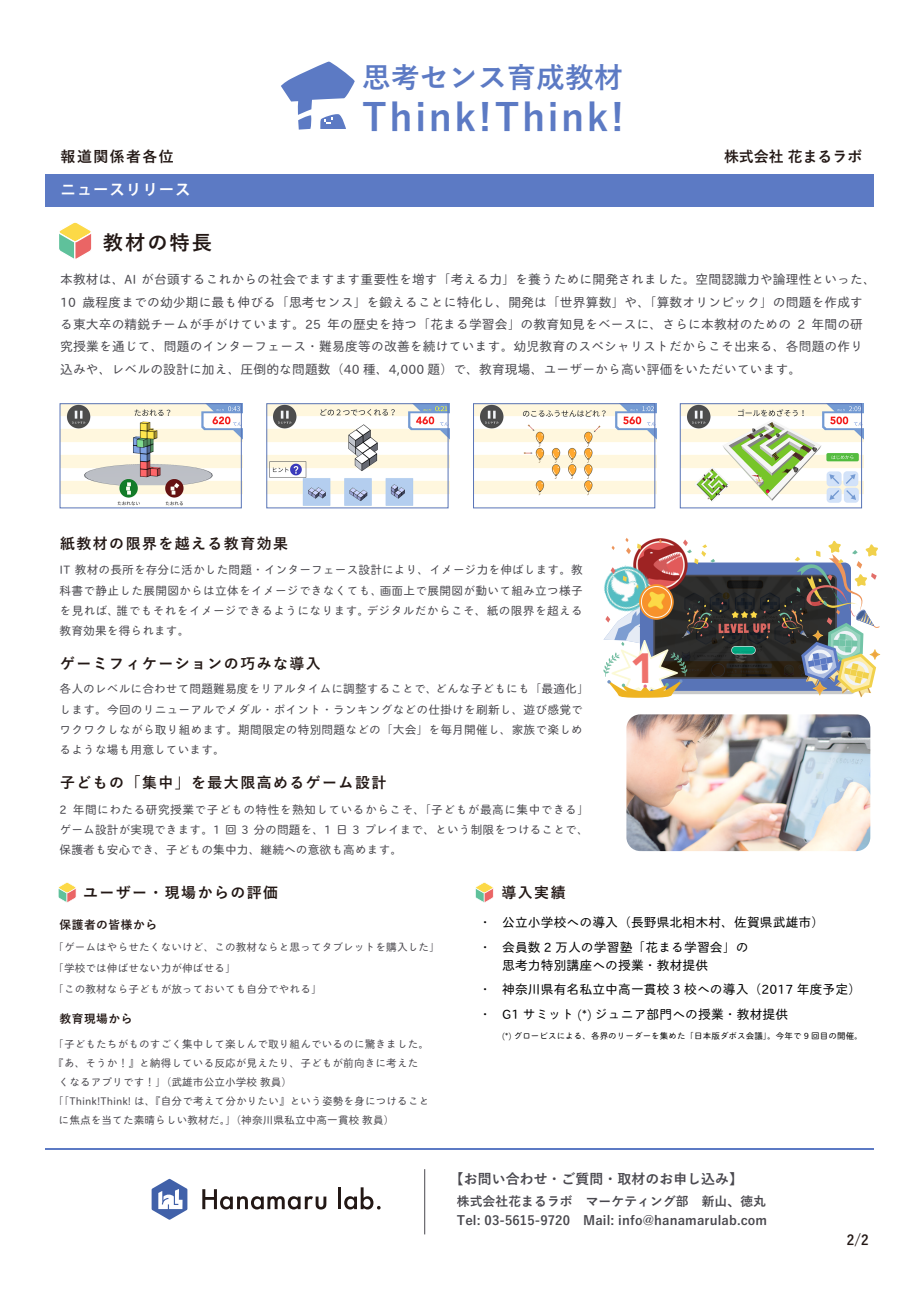
<style>
.page{position:relative;width:919px;height:1289px;background:#fff}
.page>*{position:absolute;margin:0;border:0;box-sizing:border-box;transform-origin:0 0}
.t1{font:900 42px "Avenir";color:#ef726c}
.t2{font:700 37.5px "Yu Go";letter-spacing:.07em;color:#5c7ac4}
.t3{font:700 28.65px "Yu Go";letter-spacing:.01em;color:#5c7ac4}
.t4{font:700 20.25px "Yu Go";letter-spacing:.1em;color:#231815}
.t5{font:700 14.85px "Yu Go";letter-spacing:.1em;color:#231815}
.t6{font:700 14.85px "Yu Go";color:#231815}
.t7{font:700 14.85px "Koz Go Pr 6 N";letter-spacing:.1em;color:#fff}
.t8{font:700 13.8px "Yu Go";letter-spacing:.01em;color:#49484e}
.t9{font:700 13.8px "Yu Go";color:#231815;scale:.95 1}
.t10{font:12.75px/22.4px "TB Chibi R Go Plus K Pro";letter-spacing:.01em;color:#49484e}
.t11{font:12.75px/24.5px "TB Chibi R Go Plus K Pro";letter-spacing:.01em;color:#000}
.t12{font:700 12.75px/19.2px "Yu Go";letter-spacing:.01em;color:#49484e}
.t13{font:11.7px/20.2px "TB Chibi R Go Plus K Pro";letter-spacing:.02em;color:#49484e;text-align:justify}
.t14{font:700 11.7px "Yu Go";letter-spacing:.05em;color:#231815}
.t15{font:10.65px/21.3px "TB Chibi R Go Plus K Pro";letter-spacing:.01em;color:#4a484e}
.t16{font:8.55px "TB Chibi R Go Plus K Pro";letter-spacing:.01em;color:#000}
</style>
<div class="page">
<div style="left:45px;top:174px;width:828px;height:33px;background:#5c7ac4"></div>
<svg style="left:603px;top:538px;width:277px;height:160px"></svg>
<img style="left:475px;top:403px;width:181px;height:103px">
<img style="left:681px;top:403px;width:182px;height:103px">
<img style="left:62px;top:405px;width:178px;height:101px">
<img style="left:268px;top:403px;width:181px;height:103px">
<div style="left:60px;top:403px;width:182px;height:105px;border:1px solid #5874b7"></div>
<div style="left:266px;top:403px;width:182px;height:105px;border:1px solid #5874b7"></div>
<div style="left:473px;top:403px;width:182px;height:105px;border:1px solid #5874b7"></div>
<div style="left:679px;top:403px;width:182px;height:105px;border:1px solid #5874b7"></div>
<hr style="left:45px;top:1148px;width:828px;height:1px;background:#5c7ac4">
<img style="left:626px;top:714px;width:244px;height:137px">
<svg style="left:281px;top:62px;width:74px;height:68px"></svg>
<svg style="left:59px;top:222px;width:33px;height:37px"></svg>
<svg style="left:58px;top:882px;width:18px;height:20px"></svg>
<svg style="left:475px;top:882px;width:18px;height:20px"></svg>
<svg style="left:202px;top:1189px;width:124px;height:20px"></svg>
<hr style="left:338px;top:1187px;width:3px;height:22px;background:#231815">
<svg style="left:344px;top:1187px;width:36px;height:22px"></svg>
<svg style="left:152px;top:1178px;width:35px;height:41px"></svg>
<hr style="left:424px;top:1169px;width:1px;height:65px;background:#49484e">
<h3 class="t3" style="left:362px;top:61px;width:262px">思考センス育成教材</h3>
<h2 class="t2" style="left:362px;top:96px;width:264px">Think!Think!</h2>
<p class="t5" style="left:61px;top:148px;width:115px">報道関係者各位</p>
<p class="t6" style="left:724px;top:148px;width:140px">株式会社 花まるラボ</p>
<p class="t7" style="left:61px;top:181px;width:131px">ニュースリリース</p>
<h3 class="t4" style="left:103px;top:231px;width:111px">教材の特長</h3>
<p class="t10" style="left:60px;top:267px;width:817px">本教材は、AI が台頭するこれからの社会でますます重要性を増す「考える力」を養うために開発されました。空間認識力や論理性といった、10 歳程度までの幼少期に最も伸びる「思考センス」を鍛えることに特化し、開発は「世界算数」や、「算数オリンピック」の問題を作成する東大卒の精鋭チームが手がけています。25 年の歴史を持つ「花まる学習会」の教育知見をベースに、さらに本教材のための 2 年間の研究授業を通じて、問題のインターフェース・難易度等の改善を続けています。幼児教育のスペシャリストだからこそ出来る、各問題の作り込みや、レベルの設計に加え、圧倒的な問題数（40 種、4,000 題）で、教育現場、ユーザーから高い評価をいただいています。</p>
<p class="t5" style="left:60px;top:535px;width:229px">紙教材の限界を越える教育効果</p>
<p class="t13" style="left:60px;top:559px;width:524px">IT 教材の長所を存分に活かした問題・インターフェース設計により、イメージ力を伸ばします。教科書で静止した展開図からは立体をイメージできなくても、画面上で展開図が動いて組み立つ様子を見れば、誰でもそれをイメージできるようになります。デジタルだからこそ、紙の限界を超える教育効果を得られます。</p>
<p class="t5" style="left:60px;top:655px;width:262px">ゲーミフィケーションの巧みな導入</p>
<p class="t13" style="left:60px;top:677px;width:530px;text-align:left">各人のレベルに合わせて問題難易度をリアルタイムに調整することで、どんな子どもにも「最適化」します。今回のリニューアルでメダル・ポイント・ランキングなどの仕掛けを刷新し、遊び感覚でワクワクしながら取り組めます。期間限定の特別問題などの「大会」を毎月開催し、家族で楽しめるような場も用意しています。</p>
<p class="t5" style="left:60px;top:774px;width:327px">子どもの「集中」を最大限高めるゲーム設計</p>
<p class="t13" style="left:60px;top:798px;width:530px">2 年間にわたる研究授業で子どもの特性を熟知しているからこそ、「子どもが最高に集中できる」ゲーム設計が実現できます。1 回 3 分の問題を、1 日 3 プレイまで、という制限をつけることで、保護者も安心でき、子どもの集中力、継続への意欲も高めます。</p>
<h1 class="t1" style="left:630px;top:633px;width:27px">1</h1>
<p class="t5" style="left:83px;top:884px;width:196px">ユーザー・現場からの評価</p>
<p class="t14" style="left:59px;top:918px;width:99px">保護者の皆様から</p>
<p class="t15" style="left:53px;top:935px;width:388px">「ゲームはやらせたくないけど、この教材ならと思ってタブレットを購入した」「学校では伸ばせない力が伸ばせる」<br>「この教材なら子どもが放っておいても自分でやれる」</p>
<p class="t14" style="left:59px;top:1012px;width:75px">教育現場から</p>
<p class="t15" style="left:53px;top:1031px;width:377px">「子どもたちがものすごく集中して楽しんで取り組んでいるのに驚きました。</p>
<p class="t15" style="left:53px;top:1051px;width:366px">『あ、そうか！』と納得している反応が見えたり、子どもが前向きに考えた</p>
<p class="t15" style="left:59px;top:1070px;width:235px">くなるアプリです！」（武雄市公立小学校 教員）</p>
<p class="t15" style="left:53px;top:1089px;width:377px">「「Think!Think! は、『自分で考えて分かりたい』という姿勢を身につけること</p>
<p class="t15" style="left:59px;top:1108px;width:337px">に焦点を当てた素晴らしい教材だ。」（神奈川県私立中高一貫校 教員）</p>
<p class="t11" style="left:479px;top:909px;width:14px">・・</p>
<p class="t11" style="left:479px;top:976px;width:14px">・・</p>
<p class="t5" style="left:501px;top:884px;width:65px">導入実績</p>
<p class="t11" style="left:502px;top:909px;width:323px">公立小学校への導入（長野県北相木村、佐賀県武雄市）会員数 2 万人の学習塾「花まる学習会」の</p>
<p class="t11" style="left:502px;top:951px;width:360px">思考力特別講座への授業・教材提供<br>神奈川県有名私立中高一貫校 3 校への導入（2017 年度予定）<br>G1 サミット (*) ジュニア部門への授業・教材提供</p>
<p class="t16" style="left:502px;top:1028px;width:362px">(*) グロービスによる、各界のリーダーを集めた「日本版ダボス会議」。今年で 9 回目の開催。</p>
<p class="t8" style="left:450px;top:1171px;width:294px">【お問い合わせ・ご質問・取材のお申し込み】</p>
<p class="t12" style="left:457px;top:1191px;width:312px">株式会社花まるラボ　マーケティング部　新山、徳丸<br>Tel: 03-5615-9720　Mail: info@hanamarulab.com</p>
<p class="t9" style="left:846px;top:1231px;width:25px">2/2</p>
</div>
